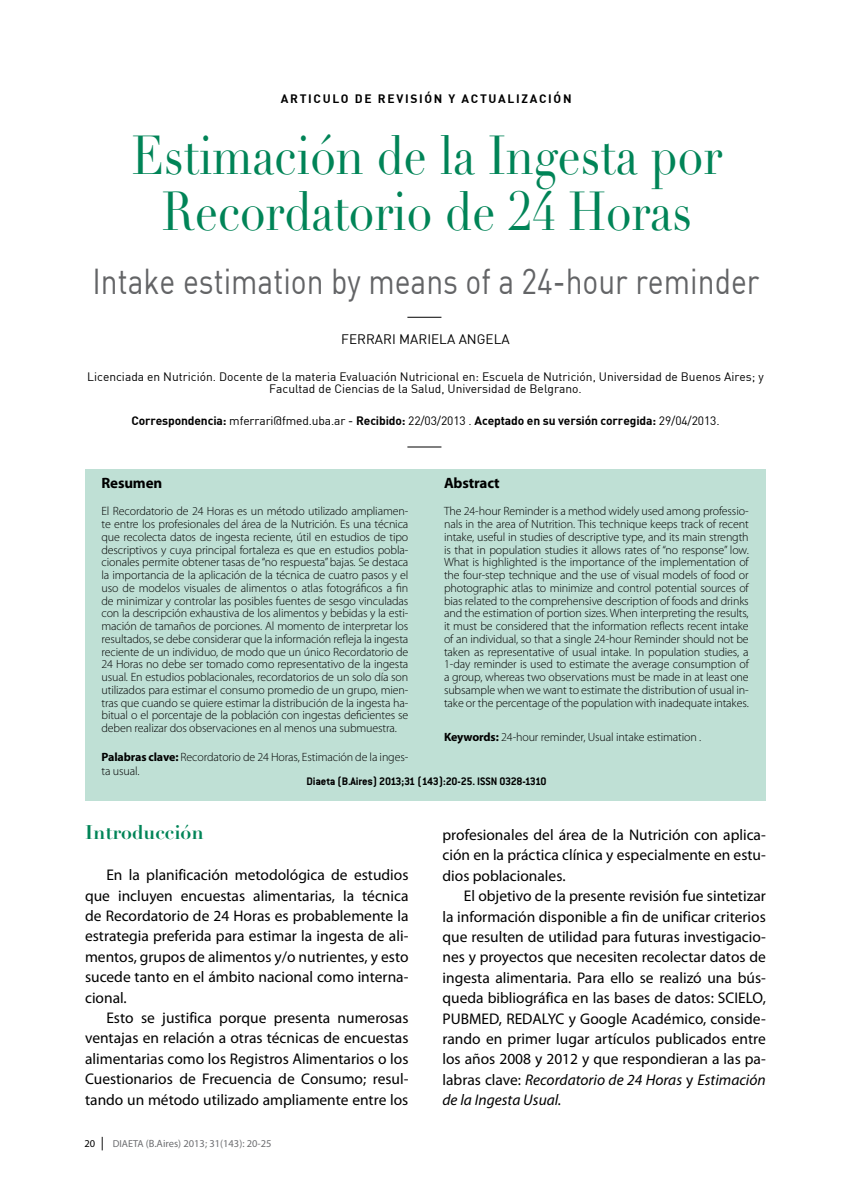
<style>
.page{position:relative;width:851px;height:1191px;background:#fff}
.page>*{position:absolute;margin:0;border:0;box-sizing:border-box;transform-origin:0 0}
.t1{font:54px/55.5px "Didot LT Std";color:#008457;text-align:center;scale:.85 1}
.t2{font:35.25px "DIN";color:#636466;scale:.85 1}
.t3{font:700 19.5px "Didot LT Std";color:#008457}
.t4{font:15.45px/20.4px "Myriad Pro";color:#000;text-align:justify}
.t5{font:700 15px "Myriad Pro";letter-spacing:-.01em;color:#000}
.t6{font:13.5px "DIN";color:#000}
.t7{font:300 12px/12.8px "Myriad Pro";letter-spacing:-.01em;color:#000;text-align:justify}
.t8{font:12px/12px "DIN";color:#000;text-align:center}
.t9{font:700 12px "DIN";letter-spacing:-.01em;color:#000}
.t10{font:700 12px "Conduit ITC";letter-spacing:-.025em;color:#000}
.t11{font:700 12px "DIN";letter-spacing:.14em;color:#000}
.t12{font:10.5px "Myriad Pro";color:#6d6e71}
.s1{font-weight:400}
.s2{font-weight:700}
.s3{color:#000}
.s4{font-size:13.5px;color:#000}
.s5{font-size:10.2px}
.s6{font-style:italic}
</style>
<div class="page">
<div style="left:85px;top:469px;width:680px;height:331px;background:#bfe0d5"></div>
<hr style="left:407px;top:317px;width:34px;height:1px;background:#000">
<hr style="left:407px;top:446px;width:34px;height:1px;background:#000">
<p class="t11" style="left:281px;top:91px;width:292px">ARTICULO DE REVISIÓN Y ACTUALIZACIÓN</p>
<h1 class="t1" style="left:132px;top:129px;width:695px">Estimación de la Ingesta por<br>Recordatorio de 24 Horas</h1>
<h2 class="t2" style="left:92px;top:259px;width:786px">Intake estimation by means of a 24-hour reminder</h2>
<p class="t6" style="left:341px;top:331px;width:170px">Ferrari Mari ela Angela</p>
<p class="t8" style="left:87px;top:370px;width:678px">Licenciada en N utrición. Docente de la materia Evaluación N utricional en: Escuela de N utrición, Universidad de Buenos Aires; y<br>Facultad de Ciencias de la Salud, Universidad de Belgrano.</p>
<p class="t9" style="left:131px;top:413px;width:589px">Correspondencia: <span class="s1">mferrari@fmed.uba.ar -</span> Recibido: <span class="s1">22/03/2013 .</span> Aceptado en su versión corregida: <span class="s1">29/04/2013.</span></p>
<p class="t5" style="left:444px;top:473px;width:57px">Abstract</p>
<p class="t7" style="left:444px;top:505px;width:306px">The 24-hour Reminder is a method widely used among professio&shy;nals in the area of Nutrition. This technique keeps track of recent intake, useful in studies of descriptive type, and its main strength is that in population studies it allows rates of “no response” low.<br>What is highlighted is the importance of the implementation of the four-step technique and the use of visual models of food or photographic atlas to minimize and control potential sources of bias related to the comprehensive description of foods and drinks and the estimation of portion sizes. When interpreting the results, it must be considered that the information reflects recent intake of an individual, so that a single 24-hour Reminder should not be taken as representative of usual intake. In population studies, a 1-day reminder is used to estimate the average consumption of a group, whereas two observations must be made in at least one subsample when we want to estimate the distribution of usual in&shy;take or the percentage of the population with inadequate intakes.</p>
<p class="t7" style="left:444px;top:731px;width:259px"><span class="s2">Keywords:</span> 24-hour reminder, Usual intake estimation .</p>
<p class="t5" style="left:101px;top:473px;width:62px">Resumen</p>
<p class="t7" style="left:101px;top:505px;width:308px">El Recordatorio de 24 Horas es un método utilizado ampliamen&shy;te entre los profesionales del área de la Nutrición. Es una técnica que recolecta datos de ingesta reciente, útil en estudios de tipo descriptivos y cuya principal fortaleza es que en estudios pobla&shy;cionales permite obtener tasas de “no respuesta” bajas. Se destaca la importancia de la aplicación de la técnica de cuatro pasos y el uso de modelos visuales de alimentos o atlas fotográficos a fin de minimizar y controlar las posibles fuentes de sesgo vinculadas con la descripción exhaustiva de los alimentos y bebidas y la esti&shy;mación de tamaños de porciones. Al momento de interpretar los resultados, se debe considerar que la información refleja la ingesta reciente de un individuo, de modo que un único Recordatorio de 24 Horas no debe ser tomado como representativo de la ingesta usual. En estudios poblacionales, recordatorios de un solo día son utilizados para estimar el consumo promedio de un grupo, mien&shy;tras que cuando se quiere estimar la distribución de la ingesta ha&shy;bitual o el porcentaje de la población con ingestas deficientes se deben realizar dos observaciones en al menos una submuestra.</p>
<p class="t7" style="left:101px;top:750px;width:308px;line-height:14.4px"><span class="s2">Palabras clave:</span> Recordatorio de 24 Horas, Estimación de la inges&shy;ta usual.</p>
<p class="t10" style="left:306px;top:774px;width:241px">Diaeta (B.Aires) 2013;31 (143):20-25. ISSN 0328-1310</p>
<h3 class="t3" style="left:85px;top:820px;width:120px">Introducción</h3>
<p class="t4" style="left:85px;top:865px;width:325px;text-indent:21px">En la planificación metodológica de estudios que incluyen encuestas alimentarias, la técnica de Recordatorio de 24 Horas es probablemente la estrategia preferida para estimar la ingesta de ali&shy;mentos, grupos de alimentos y/o nutrientes, y esto sucede tanto en el ámbito nacional como interna&shy;cional.</p>
<p class="t4" style="left:85px;top:1007px;width:325px;text-indent:21px">Esto se justifica porque presenta numerosas ventajas en relación a otras técnicas de encuestas alimentarias como los Registros Alimentarios o los Cuestionarios de Frecuencia de Consumo; resul&shy;tando un método utilizado ampliamente entre los</p>
<p class="t12" style="left:84px;top:1137px;width:189px"><span class="s3">20</span> <span class="s4">|</span> <span class="s5">DIAETA</span> (B.Aires) 2013; 31(143): 20-25</p>
<p class="t4" style="left:442px;top:825px;width:325px">profesionales del área de la Nutrición con aplica&shy;ción en la práctica clínica y especialmente en estu&shy;dios poblacionales.</p>
<p class="t4" style="left:442px;top:886px;width:325px;text-indent:21px">El objetivo de la presente revisión fue sintetizar la información disponible a fin de unificar criterios que resulten de utilidad para futuras investigacio&shy;nes y proyectos que necesiten recolectar datos de ingesta alimentaria. Para ello se realizó una bús&shy;queda bibliográfica en las bases de datos: SCIELO, PUBMED, REDALYC y Google Académico, conside&shy;rando en primer lugar artículos publicados entre los años 2008 y 2012 y que respondieran a las pa&shy;labras clave: <span class="s6">Recordatorio de 24 Horas</span> y <span class="s6">Estimación de la Ingesta Usual.</span></p>
</div>
